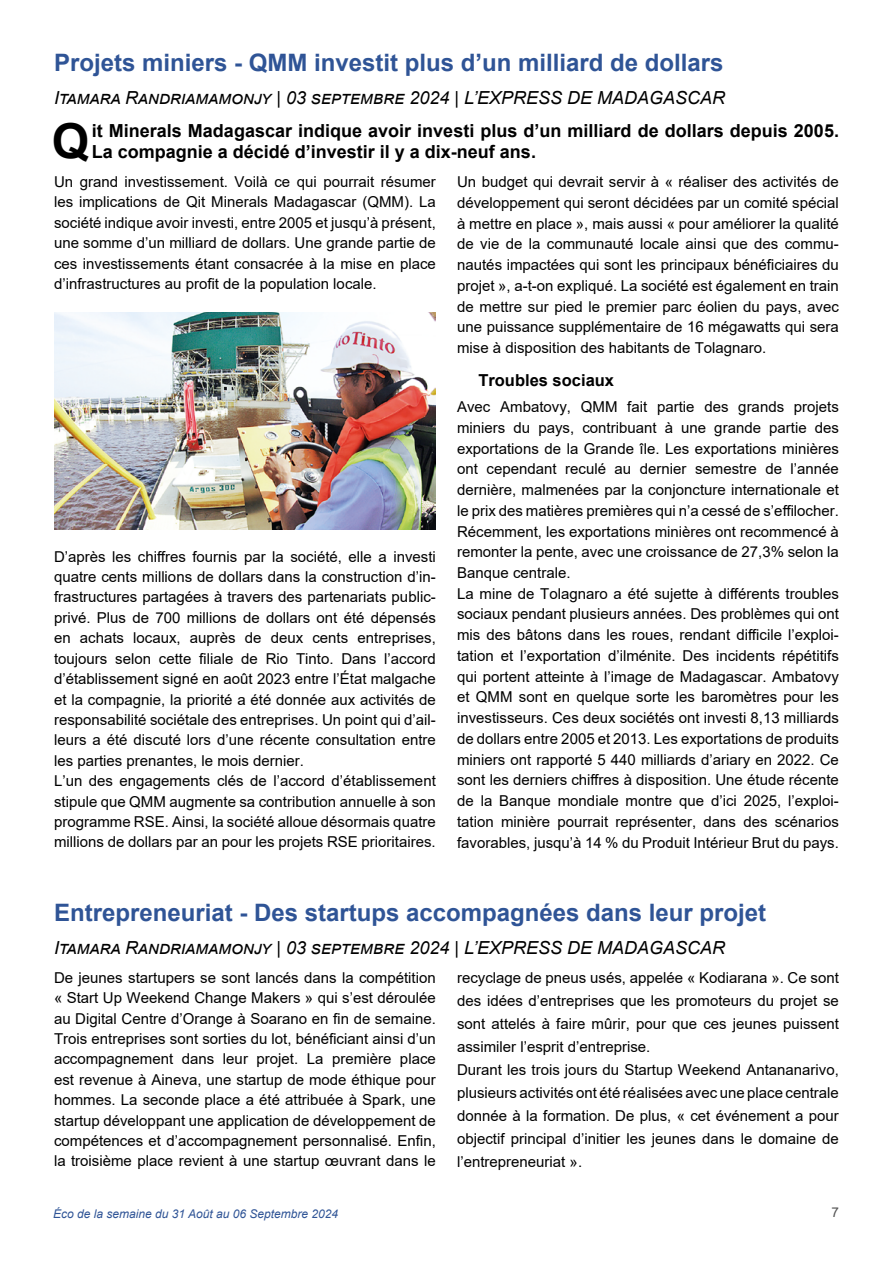
<style>
.page{position:relative;width:893px;height:1263px;background:#fff}
.page>*{position:absolute;margin:0;border:0;box-sizing:border-box;transform-origin:0 0}
.t1{font:700 48.15px "Arial";color:#000}
.t2{font:700 24px "Arial";color:#2f5496}
.t3{font:700 18px/21.6px "Arial";color:#000}
.t4{font:italic 18px "Arial";color:#000}
.t5{font:700 16.5px "Arial";color:#000}
.t6{font:15px/20.7px "Arial";color:#000;text-align:justify}
.t7{font:13.5px "Arial";color:#525252}
.t8{font:italic 12px "Arial";color:#2f5496}
</style>
<div class="page">
<img style="left:54px;top:313px;width:382px;height:216px">
<h2 class="t2" style="left:54px;top:46px;width:671px">Projets miniers - QMM investit plus d’un milliard de dollars</h2>
<p class="t4" style="left:54px;top:86px;width:673px">Itamara Randriamamonjy | 03 septembre 2024 | L’EXPRESS DE MADAGASCAR</p>
<h1 class="t1" style="left:52px;top:107px;width:39px">Q</h1>
<p class="t3" style="left:92px;top:120px;width:749px">it Minerals Madagascar indique avoir investi plus d’un milliard de dollars depuis 2005.<br>La compagnie a décidé d’investir il y a dix-neuf ans.</p>
<p class="t6" style="left:54px;top:171px;width:383px">Un grand investissement. Voilà ce qui pourrait résumer les implications de Qit Minerals Madagascar (QMM). La société indique avoir investi, entre 2005 et jusqu’à présent, une somme d’un milliard de dollars. Une grande partie de ces investissements étant consacrée à la mise en place d’infrastructures au profit de la population locale.</p>
<p class="t6" style="left:457px;top:171px;width:383px">Un budget qui devrait servir à « réaliser des activités de développement qui seront décidées par un comité spécial à mettre en place », mais aussi « pour améliorer la qualité de vie de la communauté locale ainsi que des commu&shy;nautés impactées qui sont les principaux bénéficiaires du projet », a-t-on expliqué. La société est également en train de mettre sur pied le premier parc éolien du pays, avec une puissance supplémentaire de 16 mégawatts qui sera mise à disposition des habitants de Tolagnaro.</p>
<p class="t5" style="left:478px;top:369px;width:137px">Troubles sociaux</p>
<p class="t6" style="left:457px;top:396px;width:383px;text-align:left">Avec Ambatovy, QMM fait partie des grands projets miniers du pays, contribuant à une grande partie des exportations de la Grande île. Les exportations minières ont cependant reculé au dernier semestre de l’année dernière, malmenées par la conjoncture internationale et le prix des matières premières qui n’a cessé de s’effilocher.<br>Récemment, les exportations minières ont recommencé à remonter la pente, avec une croissance de 27,3% selon la Banque centrale.<br>La mine de Tolagnaro a été sujette à différents troubles sociaux pendant plusieurs années. Des problèmes qui ont mis des bâtons dans les roues, rendant difficile l’exploi&shy;tation et l’exportation d’ilménite. Des incidents répétitifs qui portent atteinte à l’image de Madagascar. Ambatovy et QMM sont en quelque sorte les baromètres pour les investisseurs. Ces deux sociétés ont investi 8,13 milliards de dollars entre 2005 et 2013. Les exportations de produits miniers ont rapporté 5 440 milliards d’ariary en 2022. Ce sont les derniers chiffres à disposition. Une étude récente de la Banque mondiale montre que d’ici 2025, l’exploi&shy;tation minière pourrait représenter, dans des scénarios favorables, jusqu’à 14 % du Produit Intérieur Brut du pays.</p>
<p class="t6" style="left:54px;top:546px;width:383px;text-align:left">D’après les chiffres fournis par la société, elle a investi quatre cents millions de dollars dans la construction d’in&shy;frastructures partagées à travers des partenariats public&shy;privé. Plus de 700 millions de dollars ont été dépensés en achats locaux, auprès de deux cents entreprises, toujours selon cette filiale de Rio Tinto. Dans l’accord d’établissement signé en août 2023 entre l’État malgache et la compagnie, la priorité a été donnée aux activités de responsabilité sociétale des entreprises. Un point qui d’ail&shy;leurs a été discuté lors d’une récente consultation entre les parties prenantes, le mois dernier.<br>L’un des engagements clés de l’accord d’établissement stipule que QMM augmente sa contribution annuelle à son programme RSE. Ainsi, la société alloue désormais quatre millions de dollars par an pour les projets RSE prioritaires.</p>
<h2 class="t2" style="left:54px;top:896px;width:714px">Entrepreneuriat - Des startups accompagnées dans leur projet</h2>
<p class="t4" style="left:54px;top:936px;width:673px">Itamara Randriamamonjy | 03 septembre 2024 | L’EXPRESS DE MADAGASCAR</p>
<p class="t6" style="left:54px;top:967px;width:383px">De jeunes startupers se sont lancés dans la compétition « Start Up Weekend Change Makers » qui s’est déroulée au Digital Centre d’Orange à Soarano en fin de semaine.<br>Trois entreprises sont sorties du lot, bénéficiant ainsi d’un accompagnement dans leur projet. La première place est revenue à Aineva, une startup de mode éthique pour hommes. La seconde place a été attribuée à Spark, une startup développant une application de développement de compétences et d’accompagnement personnalisé. Enfin, la troisième place revient à une startup œuvrant dans le</p>
<p class="t6" style="left:457px;top:966px;width:383px;line-height:23.1px;text-align:left">recyclage de pneus usés, appelée « Kodiarana ». Ce sont des idées d’entreprises que les promoteurs du projet se sont attelés à faire mûrir, pour que ces jeunes puissent assimiler l’esprit d’entreprise.<br>Durant les trois jours du Startup Weekend Antananarivo, plusieurs activités ont été réalisées avec une place centrale donnée à la formation. De plus, « cet événement a pour objectif principal d’initier les jeunes dans le domaine de l’entrepreneuriat ».</p>
<p class="t8" style="left:53px;top:1205px;width:287px">Éco de la semaine du 31 Août au 06 Septembre 2024</p>
<p class="t7" style="left:831px;top:1203px;width:9px">7</p>
</div>
